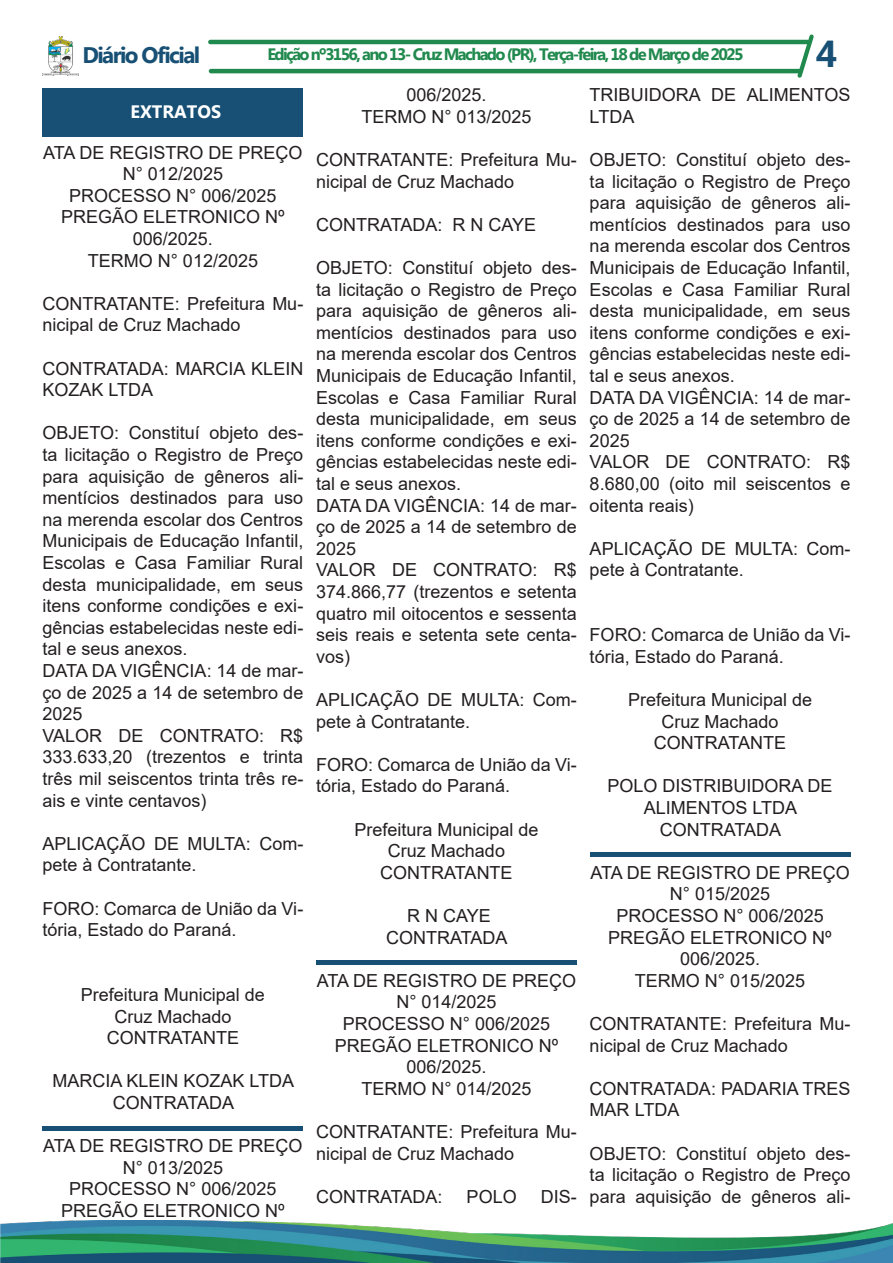
<style>
.page{position:relative;width:893px;height:1263px;background:#fff}
.page>*{position:absolute;margin:0;border:0;box-sizing:border-box;transform-origin:0 0}
.t1{font:700 37.5px "Myanmar Text";color:#175074}
.t2{font:700 22.5px "Myanmar Text";letter-spacing:-.07em;color:#175074}
.t3{font:18px/21.6px "Arial";color:#231f20}
.t4{font:700 18px "Myanmar Text";color:#fff}
.t5{font:700 16.5px "Myanmar Text";letter-spacing:-.1em;color:#20894d}
</style>
<div class="page">
<hr style="left:208px;top:40px;width:602px;height:4px;background:#20894d;border-radius:2px">
<hr style="left:209px;top:69px;width:593px;height:4px;background:#20894d;border-radius:2px">
<img style="left:43px;top:37px;width:36px;height:38px">
<svg style="left:797px;top:34px;width:17px;height:44px"></svg>
<img style="left:0;top:1220px;width:893px;height:43px">
<div style="left:43px;top:88px;width:260px;height:49px;background:#175074"></div>
<svg style="left:43px;top:1126px;width:260px;height:5px"></svg>
<svg style="left:316px;top:961px;width:261px;height:4px"></svg>
<svg style="left:590px;top:853px;width:260px;height:4px"></svg>
<p class="t2" style="left:82px;top:42px;width:119px">Diário Oficial</p>
<p class="t5" style="left:267px;top:45px;width:478px">Edição nº3156, ano 13- Cruz Machado (PR), Terça-feira, 18 de Março de 2025</p>
<p class="t1" style="left:816px;top:32px;width:23px">4</p>
<p class="t4" style="left:131px;top:101px;width:92px">EXTRATOS</p>
<p class="t3" style="left:43px;top:141px;width:261px;text-align:center">ATA DE REGISTRO DE PREÇO<br>N° 012/2025</p>
<p class="t3" style="left:69px;top:184px;width:209px">PROCESSO N° 006/2025</p>
<p class="t3" style="left:61px;top:206px;width:225px;text-align:center">PREGÃO ELETRONICO Nº<br>006/2025.</p>
<p class="t3" style="left:88px;top:249px;width:172px">TERMO N° 012/2025</p>
<p class="t3" style="left:43px;top:292px;width:262px">CONTRATANTE: Prefeitura Mu&shy;nicipal de Cruz Machado</p>
<p class="t3" style="left:43px;top:357px;width:262px">CONTRATADA: MARCIA KLEIN<br>KOZAK LTDA</p>
<p class="t3" style="left:43px;top:422px;width:262px;text-align:justify">OBJETO: Constituí objeto des&shy;ta licitação o Registro de Preço para aquisição de gêneros ali&shy;mentícios destinados para uso na merenda escolar dos Centros Municipais de Educação Infantil, Escolas e Casa Familiar Rural desta municipalidade, em seus itens conforme condições e exi&shy;gências estabelecidas neste edi&shy;tal e seus anexos.</p>
<p class="t3" style="left:43px;top:660px;width:262px;text-align:justify">DATA DA VIGÊNCIA: 14 de mar&shy;ço de 2025 a 14 de setembro de 2025</p>
<p class="t3" style="left:43px;top:724px;width:262px;text-align:justify">VALOR DE CONTRATO: R$ 333.633,20 (trezentos e trinta três mil seiscentos trinta três re&shy;ais e vinte centavos)</p>
<p class="t3" style="left:43px;top:832px;width:262px">APLICAÇÃO DE MULTA: Com&shy;pete à Contratante.</p>
<p class="t3" style="left:43px;top:897px;width:262px">FORO: Comarca de União da Vi&shy;tória, Estado do Paraná.</p>
<p class="t3" style="left:590px;top:84px;width:262px">TRIBUIDORA DE ALIMENTOS<br>LTDA</p>
<p class="t3" style="left:590px;top:149px;width:262px;text-align:justify">OBJETO: Constituí objeto des&shy;ta licitação o Registro de Preço para aquisição de gêneros ali&shy;mentícios destinados para uso na merenda escolar dos Centros Municipais de Educação Infantil, Escolas e Casa Familiar Rural desta municipalidade, em seus itens conforme condições e exi&shy;gências estabelecidas neste edi&shy;tal e seus anexos.</p>
<p class="t3" style="left:590px;top:386px;width:262px;text-align:justify">DATA DA VIGÊNCIA: 14 de mar&shy;ço de 2025 a 14 de setembro de 2025</p>
<p class="t3" style="left:590px;top:451px;width:262px;text-align:justify">VALOR DE CONTRATO: R$ 8.680,00 (oito mil seiscentos e oitenta reais)</p>
<p class="t3" style="left:590px;top:537px;width:262px">APLICAÇÃO DE MULTA: Com&shy;pete à Contratante.</p>
<p class="t3" style="left:406px;top:84px;width:82px">006/2025.</p>
<p class="t3" style="left:361px;top:105px;width:172px">TERMO N° 013/2025</p>
<p class="t3" style="left:316px;top:149px;width:262px">CONTRATANTE: Prefeitura Mu&shy;nicipal de Cruz Machado</p>
<p class="t3" style="left:316px;top:213px;width:222px">CONTRATADA: R N CAYE</p>
<p class="t3" style="left:316px;top:257px;width:262px;text-align:justify">OBJETO: Constituí objeto des&shy;ta licitação o Registro de Preço para aquisição de gêneros ali&shy;mentícios destinados para uso na merenda escolar dos Centros Municipais de Educação Infantil, Escolas e Casa Familiar Rural desta municipalidade, em seus itens conforme condições e exi&shy;gências estabelecidas neste edi&shy;tal e seus anexos.</p>
<p class="t3" style="left:316px;top:494px;width:262px;text-align:justify">DATA DA VIGÊNCIA: 14 de mar&shy;ço de 2025 a 14 de setembro de 2025</p>
<p class="t3" style="left:316px;top:559px;width:262px;text-align:justify">VALOR DE CONTRATO: R$ 374.866,77 (trezentos e setenta quatro mil oitocentos e sessenta seis reais e setenta sete centa&shy;vos)</p>
<p class="t3" style="left:316px;top:689px;width:262px">APLICAÇÃO DE MULTA: Com&shy;pete à Contratante.</p>
<p class="t3" style="left:316px;top:753px;width:262px">FORO: Comarca de União da Vi&shy;tória, Estado do Paraná.</p>
<p class="t3" style="left:354px;top:818px;width:186px">Prefeitura Municipal de</p>
<p class="t3" style="left:388px;top:840px;width:119px">Cruz Machado</p>
<p class="t3" style="left:380px;top:861px;width:134px">CONTRATANTE</p>
<p class="t3" style="left:407px;top:905px;width:85px">R N CAYE</p>
<p class="t3" style="left:386px;top:926px;width:123px">CONTRATADA</p>
<p class="t3" style="left:317px;top:969px;width:261px;text-align:center">ATA DE REGISTRO DE PREÇO<br>N° 014/2025</p>
<p class="t3" style="left:343px;top:1013px;width:209px">PROCESSO N° 006/2025</p>
<p class="t3" style="left:335px;top:1034px;width:225px;text-align:center">PREGÃO ELETRONICO Nº<br>006/2025.</p>
<p class="t3" style="left:361px;top:1077px;width:172px">TERMO N° 014/2025</p>
<p class="t3" style="left:316px;top:1121px;width:262px">CONTRATANTE: Prefeitura Mu&shy;nicipal de Cruz Machado</p>
<p class="t3" style="left:316px;top:1185px;width:128px">CONTRATADA:</p>
<p class="t3" style="left:467px;top:1185px;width:52px">POLO</p>
<p class="t3" style="left:541px;top:1185px;width:37px">DIS-</p>
<p class="t3" style="left:590px;top:624px;width:262px">FORO: Comarca de União da Vi&shy;tória, Estado do Paraná.</p>
<p class="t3" style="left:628px;top:689px;width:186px">Prefeitura Municipal de</p>
<p class="t3" style="left:661px;top:710px;width:119px">Cruz Machado</p>
<p class="t3" style="left:654px;top:732px;width:134px">CONTRATANTE</p>
<p class="t3" style="left:607px;top:775px;width:227px;text-align:center">POLO DISTRIBUIDORA DE<br>ALIMENTOS LTDA</p>
<p class="t3" style="left:660px;top:818px;width:123px">CONTRATADA</p>
<p class="t3" style="left:590px;top:861px;width:261px;text-align:center">ATA DE REGISTRO DE PREÇO<br>N° 015/2025</p>
<p class="t3" style="left:616px;top:905px;width:209px">PROCESSO N° 006/2025</p>
<p class="t3" style="left:608px;top:926px;width:225px;text-align:center">PREGÃO ELETRONICO Nº<br>006/2025.</p>
<p class="t3" style="left:635px;top:969px;width:172px">TERMO N° 015/2025</p>
<p class="t3" style="left:590px;top:1013px;width:262px">CONTRATANTE: Prefeitura Mu&shy;nicipal de Cruz Machado</p>
<p class="t3" style="left:590px;top:1077px;width:262px">CONTRATADA: PADARIA TRES<br>MAR LTDA</p>
<p class="t3" style="left:590px;top:1142px;width:262px;text-align:justify">OBJETO: Constituí objeto des&shy;ta licitação o Registro de Preço para aquisição de gêneros ali-</p>
<p class="t3" style="left:81px;top:984px;width:186px">Prefeitura Municipal de</p>
<p class="t3" style="left:114px;top:1005px;width:119px">Cruz Machado</p>
<p class="t3" style="left:107px;top:1027px;width:134px">CONTRATANTE</p>
<p class="t3" style="left:53px;top:1070px;width:243px">MARCIA KLEIN KOZAK LTDA</p>
<p class="t3" style="left:113px;top:1092px;width:123px">CONTRATADA</p>
<p class="t3" style="left:43px;top:1135px;width:261px;text-align:center">ATA DE REGISTRO DE PREÇO<br>N° 013/2025</p>
<p class="t3" style="left:69px;top:1178px;width:209px">PROCESSO N° 006/2025</p>
<p class="t3" style="left:61px;top:1200px;width:225px">PREGÃO ELETRONICO Nº</p>
</div>
